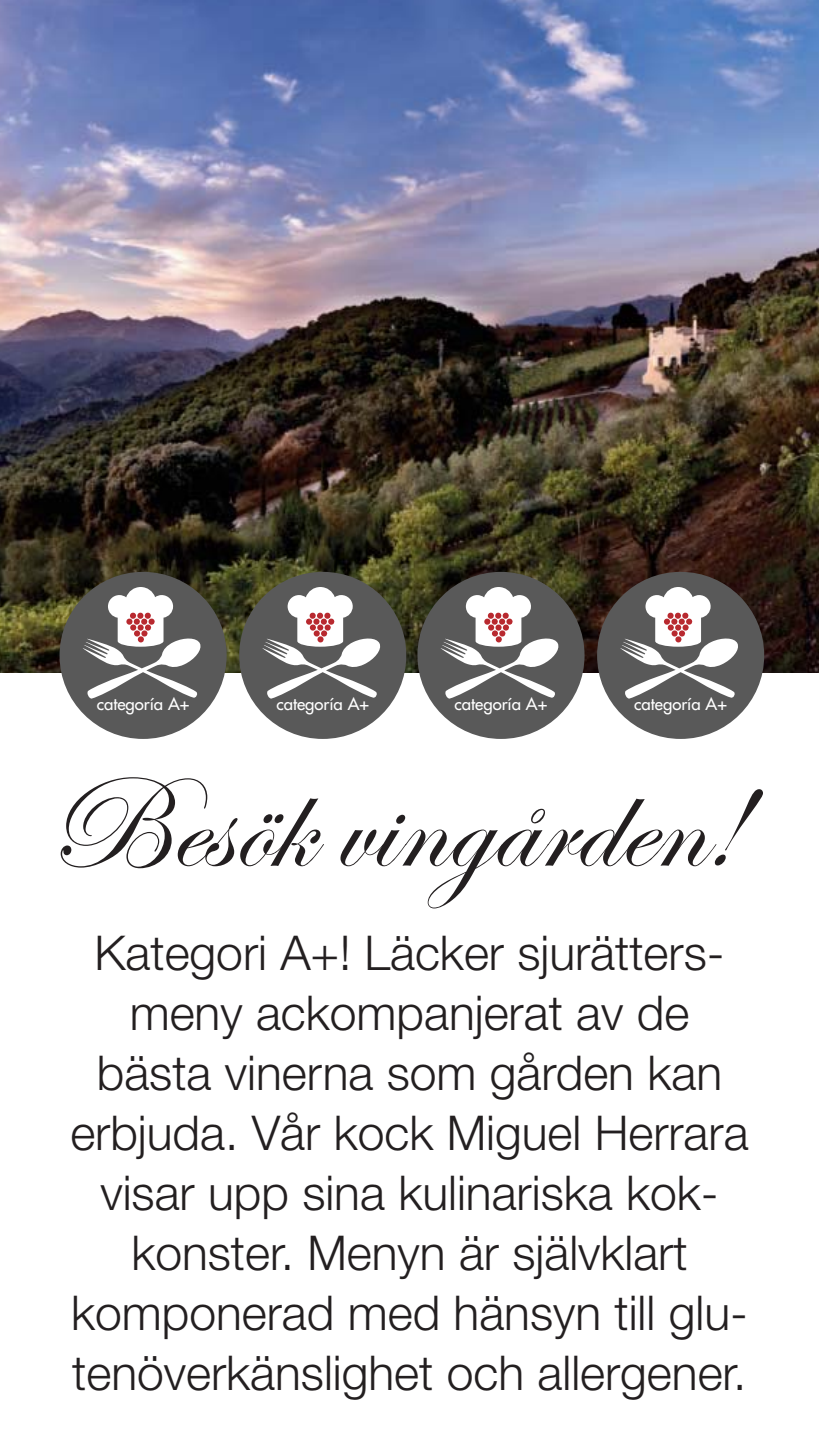
<style>
.page{position:relative;width:819px;height:1454px;background:#fff}
.page>*{position:absolute;margin:0;border:0;box-sizing:border-box;transform-origin:0 0}
.t1{font:133.2px "Edwardian Scr ITC Regu Alte";color:#231f20}
.t2{font:300 48px/60px "Helvetica Neue";color:#231f20;text-align:center}
.t3{font:500 16.8px "Futura Std";color:#fff}
</style>
<div class="page">
<img style="left:0;top:0;width:819px;height:673px">
<div style="left:60px;top:572px;width:167px;height:167px;background:#595959;border-radius:50%"></div>
<svg style="left:82px;top:587px;width:121px;height:112px"></svg>
<div style="left:239px;top:572px;width:167px;height:167px;background:#595959;border-radius:50%"></div>
<svg style="left:262px;top:587px;width:120px;height:112px"></svg>
<div style="left:417px;top:572px;width:167px;height:167px;background:#595959;border-radius:50%"></div>
<svg style="left:440px;top:587px;width:120px;height:112px"></svg>
<div style="left:597px;top:572px;width:167px;height:167px;background:#595959;border-radius:50%"></div>
<svg style="left:620px;top:587px;width:120px;height:112px"></svg>
<p class="t3" style="left:97px;top:694px;width:94px">categoría A+</p>
<p class="t3" style="left:276px;top:694px;width:94px">categoría A+</p>
<p class="t3" style="left:454px;top:694px;width:94px">categoría A+</p>
<p class="t3" style="left:634px;top:694px;width:94px">categoría A+</p>
<h1 class="t1" style="left:45px;top:741px;width:698px">Besök vingården!</h1>
<p class="t2" style="left:70px;top:927px;width:679px">Kategori A+! Läcker sjurätters&shy;meny ackompanjerat av de bästa vinerna som gården kan erbjuda. Vår kock Miguel Herrara visar upp sina kulinariska kok - konster. Menyn är självklart komponerad med hänsyn till glu&shy;tenöverkänslighet och allergener.</p>
</div>
